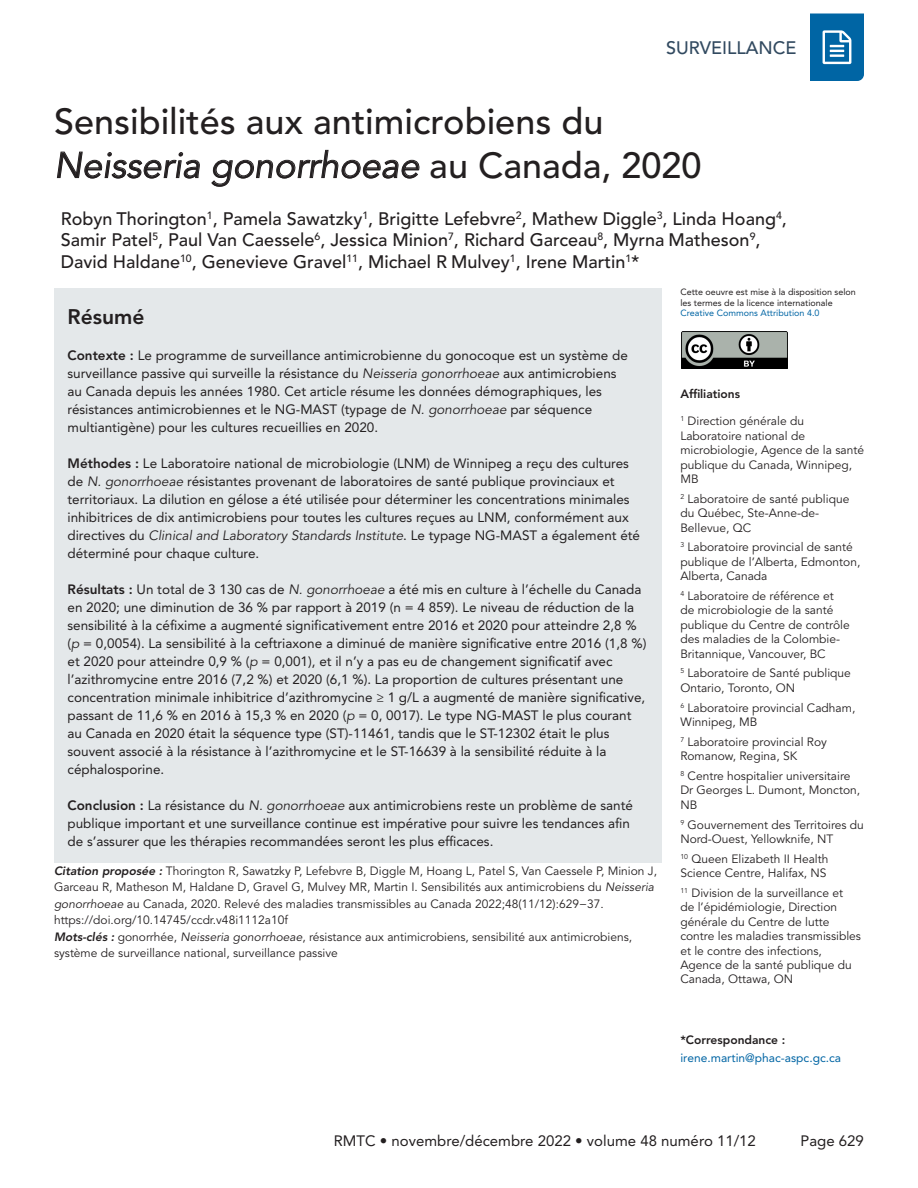
<style>
.page{position:relative;width:918px;height:1188px;background:#fff}
.page>*{position:absolute;margin:0;border:0;box-sizing:border-box;transform-origin:0 0}
.A_-_H2{font:500 36px/43.2px "Avenir LT Std";color:#231f20}
.A_-_H3{font:800 21px "Avenir LT Std";color:#231f20}
.A_-_Names{font:500 18px/21.6px "Avenir LT Std";color:#231f20}
.t1{font:500 18px "Avenir LT Std";color:#324a60}
.t2{font:15px "Avenir LT Std";color:#231f20}
.A_-_Body{font:13.5px/18px "Avenir LT Std";color:#231f20}
.A_-_Sidebar{font:12px/14.4px "Avenir LT Std";color:#231f20}
.A_-_Suggested_Citati{font:12px/16.5px "Avenir LT Std";color:#231f20}
.A_-_Sidebar_Corresp{font:12px/18px "Avenir LT Std";color:#0065a4}
.A_-_Sidebar_Header{font:800 12px "Avenir LT Std";color:#231f20}
.A_-_Table_Figure_-_F{font:9px "Avenir LT Std";color:#231f20}
.A_-_Table_Figure_-_F-2{font:9px "Avenir LT Std";color:#0065a4}
.s1{font-weight:400;font-style:italic}
.s2{font-weight:800}
.s3{font-style:italic}
.s4{font-weight:800;font-style:italic}
.s5{font-weight:800;color:#231f20}
</style>
<div class="page">
<svg style="left:810px;top:14px;width:54px;height:67px;background:#1d76ae"></svg>
<img style="left:682px;top:331px;width:105px;height:37px">
<div style="left:54px;top:289px;width:608px;height:574px;background:#e4e8ea"></div>
<h3 class="t1" style="left:666px;top:37px;width:132px">SURVEILLANCE</h3>
<p class="A_-_H2" style="left:54px;top:101px;width:649px">Sensibilités aux antimicrobiens du<br><span class="s1">Neisseria gonorrhoeae</span> au Canada, 2020</p>
<p class="A_-_Names" style="left:61px;top:208px;width:728px">Robyn Thorington<sup>1</sup>, Pamela Sawatzky<sup>1</sup>, Brigitte Lefebvre<sup>2</sup>, Mathew Diggle<sup>3</sup>, Linda Hoang<sup>4</sup>,<br>Samir Patel<sup>5</sup>, Paul Van Caessele<sup>6</sup>, Jessica Minion<sup>7</sup>, Richard Garceau<sup>8</sup>, Myrna Matheson<sup>9</sup>,<br>David Haldane<sup>10</sup>, Genevieve Gravel<sup>11</sup>, Michael R Mulvey<sup>1</sup>, Irene Martin<sup>1</sup>*</p>
<p class="A_-_H3" style="left:68px;top:304px;width:78px">Résumé</p>
<p class="A_-_Body" style="left:68px;top:346px;width:562px"><span class="s2">Contexte :</span> Le programme de surveillance antimicrobienne du gonocoque est un système de surveillance passive qui surveille la résistance du <span class="s3">Neisseria gonorrhoeae</span> aux antimicrobiens au Canada depuis les années 1980. Cet article résume les données démographiques, les résistances antimicrobiennes et le NG-MAST (typage de <span class="s3">N. gonorrhoeae</span> par séquence multiantigène) pour les cultures recueillies en 2020.</p>
<p class="A_-_Body" style="left:68px;top:454px;width:574px"><span class="s2">Méthodes :</span> Le Laboratoire national de microbiologie (LNM) de Winnipeg a reçu des cultures de <span class="s3">N. gonorrhoeae</span> résistantes provenant de laboratoires de santé publique provinciaux et territoriaux. La dilution en gélose a été utilisée pour déterminer les concentrations minimales inhibitrices de dix antimicrobiens pour toutes les cultures reçues au LNM, conformément aux directives du <span class="s3">Clinical and Laboratory Standards Institute</span>. Le typage NG-MAST a également été déterminé pour chaque culture.</p>
<p class="A_-_Body" style="left:68px;top:580px;width:580px"><span class="s2">Résultats :</span> Un total de 3 130 cas de <span class="s3">N. gonorrhoeae</span> a été mis en culture à l’échelle du Canada en 2020; une diminution de 36 % par rapport à 2019 (n = 4 859). Le niveau de réduction de la sensibilité à la céfixime a augmenté significativement entre 2016 et 2020 pour atteindre 2,8 % (<span class="s3">p</span> = 0,0054). La sensibilité à la ceftriaxone a diminué de manière significative entre 2016 (1,8 %) et 2020 pour atteindre 0,9 % (<span class="s3">p</span> = 0,001), et il n’y a pas eu de changement significatif avec l’azithromycine entre 2016 (7,2 %) et 2020 (6,1 %). La proportion de cultures présentant une concentration minimale inhibitrice d’azithromycine ≥ 1 g/L a augmenté de manière significative, passant de 11,6 % en 2016 à 15,3 % en 2020 (<span class="s3">p</span> = 0, 0017). Le type NG-MAST le plus courant au Canada en 2020 était la séquence type (ST)-11461, tandis que le ST-12302 était le plus souvent associé à la résistance à l’azithromycine et le ST-16639 à la sensibilité réduite à la céphalosporine.</p>
<p class="A_-_Body" style="left:68px;top:796px;width:567px"><span class="s2">Conclusion :</span> La résistance du <span class="s3">N. gonorrhoeae</span> aux antimicrobiens reste un problème de santé publique important et une surveillance continue est impérative pour suivre les tendances afin de s’assurer que les thérapies recommandées seront les plus efficaces.</p>
<p class="A_-_Table_Figure_-_F" style="left:680px;top:287px;width:177px">Cette oeuvre est mise à la disposition selon</p>
<p class="A_-_Table_Figure_-_F" style="left:680px;top:297px;width:154px">les termes de la licence internationale</p>
<p class="A_-_Table_Figure_-_F-2" style="left:680px;top:308px;width:141px">Creative Commons Attribution 4.0</p>
<p class="A_-_Sidebar_Header" style="left:680px;top:386px;width:61px">Affiliations</p>
<p class="A_-_Sidebar" style="left:680px;top:414px;width:185px"><sup>1</sup> Direction générale du<br>Laboratoire national de microbiologie, Agence de la santé publique du Canada, Winnipeg,<br>MB</p>
<p class="A_-_Sidebar" style="left:680px;top:492px;width:170px"><sup>2</sup> Laboratoire de santé publique du Québec, Ste-Anne-de-<br>Bellevue, QC</p>
<p class="A_-_Sidebar" style="left:680px;top:540px;width:181px"><sup>3</sup> Laboratoire provincial de santé publique de l’Alberta, Edmonton,<br>Alberta, Canada</p>
<p class="A_-_Sidebar" style="left:680px;top:589px;width:171px"><sup>4</sup> Laboratoire de référence et de microbiologie de la santé publique du Centre de contrôle des maladies de la Colombie-<br>Britannique, Vancouver, BC</p>
<p class="A_-_Sidebar" style="left:680px;top:666px;width:172px"><sup>5</sup> Laboratoire de Santé publique<br>Ontario, Toronto, ON</p>
<p class="A_-_Sidebar" style="left:680px;top:701px;width:176px"><sup>6</sup> Laboratoire provincial Cadham,<br>Winnipeg, MB</p>
<p class="A_-_Sidebar" style="left:680px;top:735px;width:148px"><sup>7</sup> Laboratoire provincial Roy<br>Romanow, Regina, SK</p>
<p class="A_-_Sidebar" style="left:680px;top:769px;width:181px"><sup>8</sup> Centre hospitalier universitaire<br>Dr Georges L. Dumont, Moncton,<br>NB</p>
<p class="A_-_Sidebar" style="left:680px;top:818px;width:185px"><sup>9</sup> Gouvernement des Territoires du<br>Nord-Ouest, Yellowknife, NT</p>
<p class="A_-_Sidebar" style="left:680px;top:852px;width:150px"><sup>10</sup> Queen Elizabeth II Health<br>Science Centre, Halifax, NS</p>
<p class="A_-_Sidebar" style="left:680px;top:886px;width:182px"><sup>11</sup> Division de la surveillance et<br>de l’épidémiologie, Direction générale du Centre de lutte contre les maladies transmissibles et le contre des infections,<br>Agence de la santé publique du<br>Canada, Ottawa, ON</p>
<p class="A_-_Suggested_Citati" style="left:54px;top:863px;width:605px"><span class="s4">Citation proposée :</span> Thorington R, Sawatzky P, Lefebvre B, Diggle M, Hoang L, Patel S, Van Caessele P, Minion J, Garceau R, Matheson M, Haldane D, Gravel G, Mulvey MR, Martin I. Sensibilités aux antimicrobiens du <span class="s3">Neisseria gonorrhoeae</span> au Canada, 2020. Relevé des maladies transmissibles au Canada 2022;48(11/12):629−37. https://doi.org/10.14745/ccdr.v48i1112a10f</p>
<p class="A_-_Suggested_Citati" style="left:54px;top:929px;width:580px"><span class="s4">Mots-clés :</span> gonorrhée, <span class="s3">Neisseria gonorrhoeae</span>, résistance aux antimicrobiens, sensibilité aux antimicrobiens, système de surveillance national, surveillance passive</p>
<p class="A_-_Sidebar_Corresp" style="left:680px;top:1031px;width:162px"><span class="s5">*Correspondance : </span>irene.martin@phac-aspc.gc.ca</p>
<p class="t2" style="left:334px;top:1133px;width:424px">RMTC • novembre/décembre 2022 • volume 48 numéro 11/12</p>
<p class="t2" style="left:801px;top:1133px;width:65px">Page 629</p>
</div>
